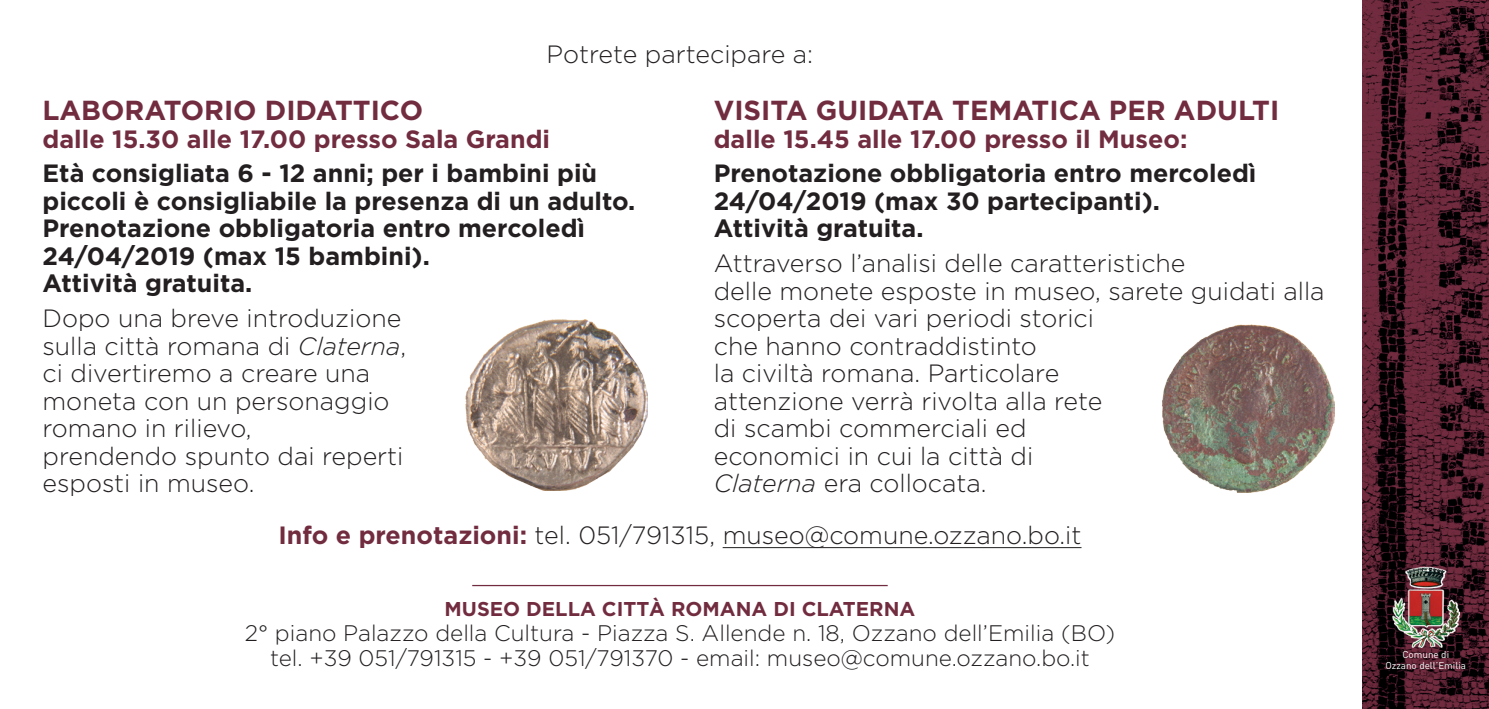
<style>
.page{position:relative;width:1489px;height:709px;background:#fff}
.page>*{position:absolute;margin:0;border:0;box-sizing:border-box;transform-origin:0 0}
.Predefinito{font:700 27.5px "Gotham HTF";color:#722c40}
.Predefinito-2{font:300 25px/27.5px "Gotham";color:#231f20}
.Predefinito-3{font:700 25px/27.5px "Gotham HTF";color:#231f20}
.Predefinito-4{font:700 25px "Gotham HTF";color:#722c40}
.Predefinito-5{font:300 22.5px "Gotham";color:#231f20}
.Predefinito-6{font:300 22.5px "Gotham HTF";color:#231f20}
.Predefinito-7{font:700 20px "Gotham HTF";color:#722c40}
.t1{font:9.75px "DIN";color:#fff}
.s1{font-style:italic}
.s2{font-family:"Gotham HTF";font-weight:700;color:#722c40}
</style>
<div class="page">
<img style="left:1362px;top:0;width:126px;height:709px">
<hr style="left:472px;top:585px;width:415px;height:1px;background:#722c40">
<img style="left:1390px;top:566px;width:70px;height:83px">
<hr style="left:722px;top:547px;width:359px;height:1px;background:#231f20">
<img style="left:465px;top:320px;width:182px;height:170px">
<img style="left:1162px;top:324px;width:172px;height:169px">
<p class="Predefinito-2" style="left:546px;top:40px;width:268px">Potrete partecipare a:</p>
<p class="Predefinito" style="left:43px;top:95px;width:382px">LABORATORIO DIDATTICO</p>
<p class="Predefinito-4" style="left:43px;top:124px;width:509px">dalle 15.30 alle 17.00 presso Sala Grandi</p>
<p class="Predefinito-3" style="left:43px;top:159px;width:594px">Età consigliata 6 - 12 anni; per i bambini più piccoli è consigliabile la presenza di un adulto.<br>Prenotazione obbligatoria entro mercoledì 24/04/2019 (max 15 bambini).<br>Attività gratuita.</p>
<p class="Predefinito-2" style="left:43px;top:304px;width:365px">Dopo una breve introduzione sulla città romana di <span class="s1">Claterna</span>, ci divertiremo a creare una moneta con un personaggio romano in rilievo,<br>prendendo spunto dai reperti esposti in museo.</p>
<p class="Predefinito" style="left:713px;top:95px;width:567px">VISITA GUIDATA TEMATICA PER ADULTI</p>
<p class="Predefinito-4" style="left:713px;top:124px;width:475px">dalle 15.45 alle 17.00 presso il Museo:</p>
<p class="Predefinito-3" style="left:713px;top:159px;width:544px">Prenotazione obbligatoria entro mercoledì<br>24/04/2019 (max 30 partecipanti).<br>Attività gratuita.</p>
<p class="Predefinito-2" style="left:713px;top:249px;width:612px">Attraverso l’analisi delle caratteristiche<br>delle monete esposte in museo, sarete guidati alla scoperta dei vari periodi storici<br>che hanno contraddistinto<br>la civiltà romana. Particolare<br>attenzione verrà rivolta alla rete<br>di scambi commerciali ed<br>economici in cui la città di<br><span class="s1">Claterna</span> era collocata.</p>
<p class="Predefinito-2" style="left:278px;top:521px;width:804px"><span class="s2">Info e prenotazioni:</span> tel. 051/791315, museo@comune.ozzano.bo.it</p>
<p class="Predefinito-7" style="left:444px;top:597px;width:472px">MUSEO DELLA CITTÀ ROMANA DI CLATERNA</p>
<p class="Predefinito-5" style="left:245px;top:621px;width:871px">2° piano Palazzo della Cultura - Piazza S. Allende n. 18, Ozzano dell’Emilia (BO)</p>
<p class="Predefinito-6" style="left:270px;top:646px;width:821px">tel. +39 051/791315 - +39 051/791370 - email: museo@comune.ozzano.bo.it</p>
<p class="t1" style="left:1402px;top:648px;width:48px">Comune di</p>
<p class="t1" style="left:1385px;top:659px;width:82px">Ozzano dell’Emilia</p>
</div>
